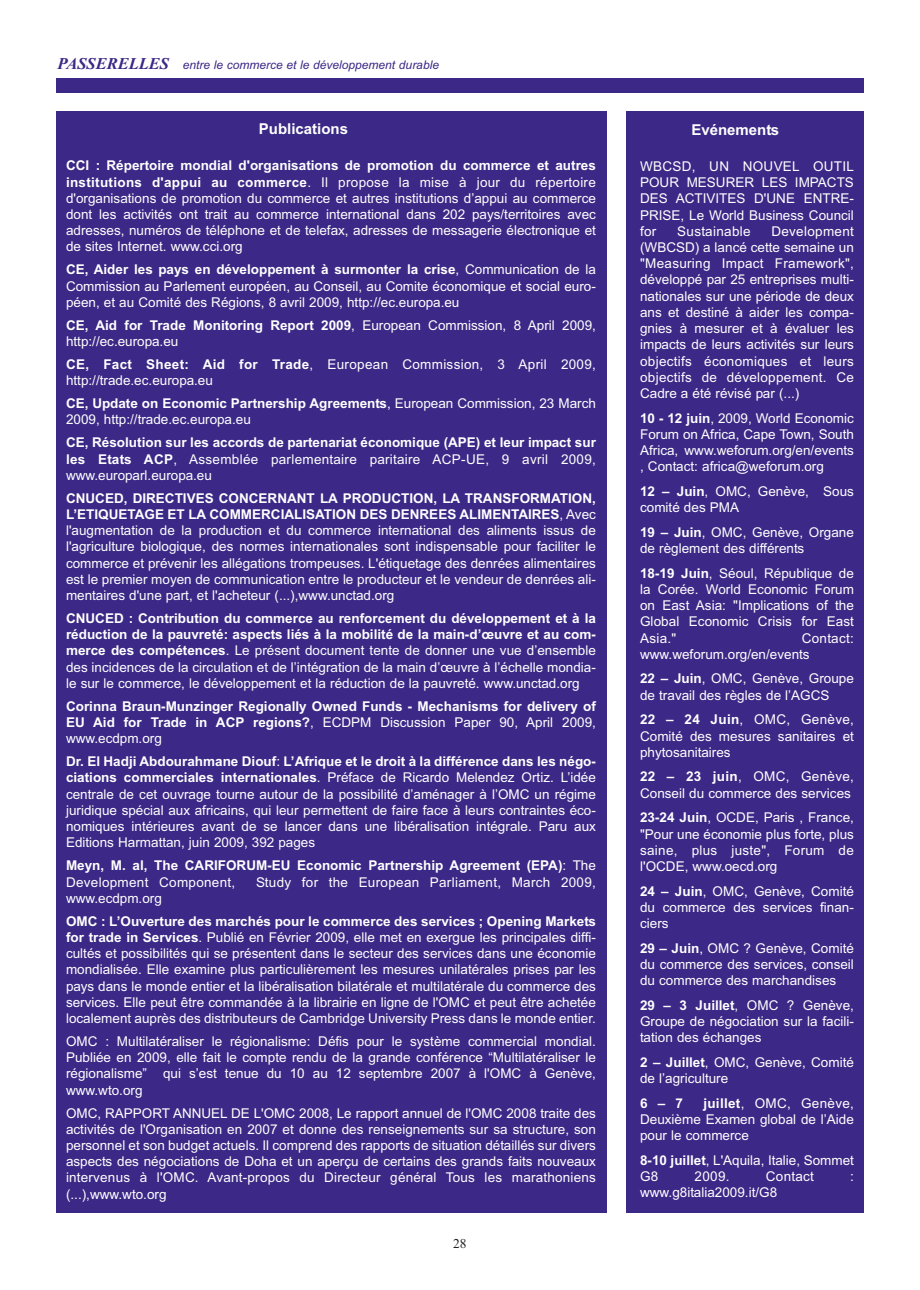
<style>
.page{position:relative;width:920px;height:1290px;background:#fff}
.page>*{position:absolute;margin:0;border:0;box-sizing:border-box;transform-origin:0 0}
.t1{font:700 15px "Arial";color:#fff}
.t2{font:13.5px/16.2px "Arial";color:#fff;text-align:justify}
.t3{font:700 13.5px/16.2px "Arial";color:#fff;text-align:justify}
.t4{font:13.5px/16.2px "Arial";letter-spacing:.02em;color:#fff}
.t5{font:13.5px "Times New Roman";color:#231f20}
.t6{font:italic 12px "Arial";color:#3c2886}
.s1{font-family:"Times New Roman";font-weight:700;font-size:16.5px}
.s2{font-weight:700}
.s3{font-weight:400}
</style>
<div class="page">
<div style="left:56px;top:111px;width:551px;height:1102px;background:#3c2886"></div>
<div style="left:627px;top:111px;width:237px;height:1102px;background:#3c2886"></div>
<div style="left:56px;top:75px;width:808px;height:18px;background:#3c2886"></div>
<div style="left:56px;top:56px;width:808px;height:21px;background:#fff"></div>
<p class="t6" style="left:58px;top:58px;width:383px"><span class="s1">PASSERELLES</span> entre le commerce et le développement durable</p>
<p class="t1" style="left:259px;top:120px;width:91px">Publications</p>
<p class="t1" style="left:691px;top:122px;width:89px">Evénements</p>
<p class="t2" style="left:640px;top:158px;width:215px">WBCSD, UN NOUVEL OUTIL POUR MESURER LES IMPACTS DES ACTIVITES D'UNE ENTRE-PRISE, Le World Business Council for</p>
<p class="t2" style="left:66px;top:158px;width:531px"><span class="s2">CCI : Répertoire mondial d'organisations de promotion du commerce et autres institutions d'appui au commerce</span>. Il propose la mise à jour du répertoire d'organisations de promotion du commerce et autres institutions d’appui au commerce dont les activités ont trait au commerce international dans 202 pays/territoires avec adresses, numéros de téléphone et de telefax, adresses de messagerie électronique et de sites Internet. www.cci.org</p>
<p class="t2" style="left:66px;top:262px;width:531px"><span class="s2">CE, Aider les pays en développement à surmonter la crise</span>, Communication de la Commission au Parlement européen, au Conseil, au Comite économique et social euro&shy;péen, et au Comité des Régions, 8 avril 2009, http://ec.europa.eu</p>
<p class="t2" style="left:66px;top:317px;width:531px"><span class="s2">CE, Aid for Trade Monitoring Report 2009</span>, European Commission, 8 April 2009, http://ec.europa.eu</p>
<p class="t4" style="left:66px;top:356px;width:531px"><span class="s2">CE, Fact Sheet: Aid for Trade</span>, European Commission, 3 April 2009, http://trade.ec.europa.eu</p>
<p class="t2" style="left:66px;top:395px;width:531px"><span class="s2">CE, Update on Economic Partnership Agreements</span>, European Commission, 23 March<br>2009, http://trade.ec.europa.eu</p>
<p class="t3" style="left:66px;top:435px;width:531px">CE, Résolution sur les accords de partenariat économique (APE) et leur impact sur les Etats ACP<span class="s3">, Assemblée parlementaire paritaire ACP-UE, 9 avril 2009, www.europarl.europa.eu</span></p>
<p class="t2" style="left:66px;top:490px;width:531px"><span class="s2">CNUCED, DIRECTIVES CONCERNANT LA PRODUCTION, LA TRANSFORMATION, L’ETIQUETAGE ET LA COMMERCIALISATION DES DENREES ALIMENTAIRES</span>, Avec l'augmentation de la production et du commerce international des aliments issus de l'agriculture biologique, des normes internationales sont indispensable pour faciliter le commerce et prévenir les allégations trompeuses. L'étiquetage des denrées alimentaires est le premier moyen de communication entre le producteur et le vendeur de denrées ali&shy;mentaires d'une part, et l'acheteur (...),www.unctad.org</p>
<p class="t2" style="left:66px;top:610px;width:531px"><span class="s2">CNUCED : Contribution du commerce au renforcement du développement et à la réduction de la pauvreté: aspects liés à la mobilité de la main-d’œuvre et au com&shy;merce des compétences</span>. Le présent document tente de donner une vue d’ensemble des incidences de la circulation et de l’intégration de la main d’œuvre à l’échelle mondia&shy;le sur le commerce, le développement et la réduction de la pauvreté. www.unctad.org</p>
<p class="t3" style="left:66px;top:698px;width:531px">Corinna Braun-Munzinger Regionally Owned Funds - Mechanisms for delivery of EU Aid for Trade in ACP regions?<span class="s3">, ECDPM Discussion Paper 90, April 2009, www.ecdpm.org</span></p>
<p class="t2" style="left:66px;top:753px;width:531px"><span class="s2">Dr. El Hadji Abdourahmane Diouf</span>: <span class="s2">L’Afrique et le droit à la différence dans les négo&shy;ciations commerciales internationales</span>. Préface de Ricardo Melendez Ortiz. L’idée centrale de cet ouvrage tourne autour de la possibilité d’aménager à l’OMC un régime juridique spécial aux africains, qui leur permettent de faire face à leurs contraintes éco&shy;nomiques intérieures avant de se lancer dans une libéralisation intégrale. Paru aux Editions Harmattan, juin 2009, 392 pages</p>
<p class="t3" style="left:66px;top:857px;width:531px">Meyn, M. al, The CARIFORUM-EU Economic Partnership Agreement (EPA)<span class="s3">: The<br>Development Component,</span></p>
<p class="t4" style="left:677px;top:223px;width:75px">Sustainable</p>
<p class="t2" style="left:640px;top:223px;width:215px;text-indent:131px">Development (WBCSD) a lancé cette semaine un "Measuring Impact Framework", développé par 25 entreprises multi&shy;nationales sur une période de deux ans et destiné à aider les compa&shy;gnies à mesurer et à évaluer les impacts de leurs activités sur leurs objectifs économiques et leurs objectifs de développement. Ce Cadre a été révisé par (...)</p>
<p class="t2" style="left:640px;top:410px;width:215px"><span class="s2">10 - 12 juin</span>, 2009, World Economic Forum on Africa, Cape Town, South Africa, www.weforum.org/en/events , Contact: africa@weforum.org</p>
<p class="t2" style="left:640px;top:483px;width:215px"><span class="s2">12 – Juin</span>, OMC, Genève, Sous comité des PMA</p>
<p class="t2" style="left:640px;top:524px;width:215px"><span class="s2">19 – Juin</span>, OMC, Genève, Organe de règlement des différents</p>
<p class="t2" style="left:640px;top:565px;width:215px"><span class="s2">18-19 Juin</span>, Séoul, République de la Corée. World Economic Forum on East Asia: "Implications of the Global Economic Crisis for East Asia."</p>
<p class="t2" style="left:640px;top:630px;width:215px;text-indent:162px">Contact: www.weforum.org/en/events</p>
<p class="t2" style="left:640px;top:671px;width:215px"><span class="s2">22 – Juin</span>, OMC, Genève, Groupe de travail des règles de l’AGCS</p>
<p class="t2" style="left:640px;top:712px;width:215px"><span class="s2">22 – 24 Juin</span>, OMC, Genève, Comité des mesures sanitaires et phytosanitaires</p>
<p class="t2" style="left:640px;top:769px;width:215px"><span class="s2">22 – 23 juin</span>, OMC, Genève,<br>Conseil du commerce des services</p>
<p class="t2" style="left:640px;top:810px;width:215px"><span class="s2">23-24 Juin</span>, OCDE, Paris , France, "Pour une économie plus forte, plus saine, plus juste", Forum de l'OCDE, www.oecd.org</p>
<p class="t2" style="left:640px;top:883px;width:215px"><span class="s2">24 – Juin</span>, OMC, Genève, Comité du commerce des services finan&shy;ciers</p>
<p class="t2" style="left:640px;top:940px;width:215px"><span class="s2">29 – Juin</span>, OMC ? Genève, Comité du commerce des services, conseil du commerce des marchandises</p>
<p class="t2" style="left:640px;top:997px;width:215px"><span class="s2">29 – 3 Juillet</span>, OMC ? Genève, Groupe de négociation sur la facili&shy;tation des échanges</p>
<p class="t2" style="left:640px;top:1054px;width:215px"><span class="s2">2 – Juillet</span>, OMC, Genève, Comité de l’agriculture</p>
<p class="t3" style="left:640px;top:1095px;width:45px">6–7</p>
<p class="t4" style="left:256px;top:874px;width:341px">Study for the European Parliament, March 2009,</p>
<p class="t2" style="left:66px;top:890px;width:97px">www.ecdpm.org</p>
<p class="t2" style="left:66px;top:913px;width:531px"><span class="s2">OMC : L’Ouverture des marchés pour le commerce des services ; Opening Markets for trade in Services</span>. Publié en Février 2009, elle met en exergue les principales diffi&shy;cultés et possibilités qui se présentent dans le secteur des services dans une économie mondialisée. Elle examine plus particulièrement les mesures unilatérales prises par les pays dans le monde entier et la libéralisation bilatérale et multilatérale du commerce des services. Elle peut être commandée à la librairie en ligne de l'OMC et peut être achetée localement auprès des distributeurs de Cambridge University Press dans le monde entier.</p>
<p class="t2" style="left:66px;top:1033px;width:531px">OMC : Multilatéraliser le régionalisme: Défis pour le système commercial mondial.<br>Publiée en 2009, elle fait le compte rendu de la grande conférence “Multilatéraliser le régionalisme” qui s’est tenue du 10 au 12 septembre 2007 à l'OMC à Genève, www.wto.org</p>
<p class="t2" style="left:66px;top:1105px;width:531px">OMC, RAPPORT ANNUEL DE L'OMC 2008, Le rapport annuel de l'OMC 2008 traite des activités de l'Organisation en 2007 et donne des renseignements sur sa structure, son personnel et son budget actuels. Il comprend des rapports de situation détaillés sur divers aspects des négociations de Doha et un aperçu de certains des grands faits nouveaux intervenus à l'OMC. Avant-propos du Directeur général Tous les marathoniens (...),www.wto.org</p>
<p class="t5" style="left:453px;top:1235px;width:15px">28</p>
<p class="t2" style="left:640px;top:1095px;width:215px;text-indent:63px"><span class="s2">juillet</span>, OMC, Genève, Deuxième Examen global de l’Aide pour le commerce</p>
<p class="t2" style="left:640px;top:1152px;width:215px"><span class="s2">8-10 juillet</span>, L'Aquila, Italie, Sommet<br>G8</p>
<p class="t2" style="left:695px;top:1168px;width:36px">2009.</p>
<p class="t4" style="left:766px;top:1168px;width:50px">Contact</p>
<p class="t2" style="left:850px;top:1168px;width:5px">:</p>
<p class="t2" style="left:640px;top:1185px;width:139px">www.g8italia2009.it/G8</p>
</div>
